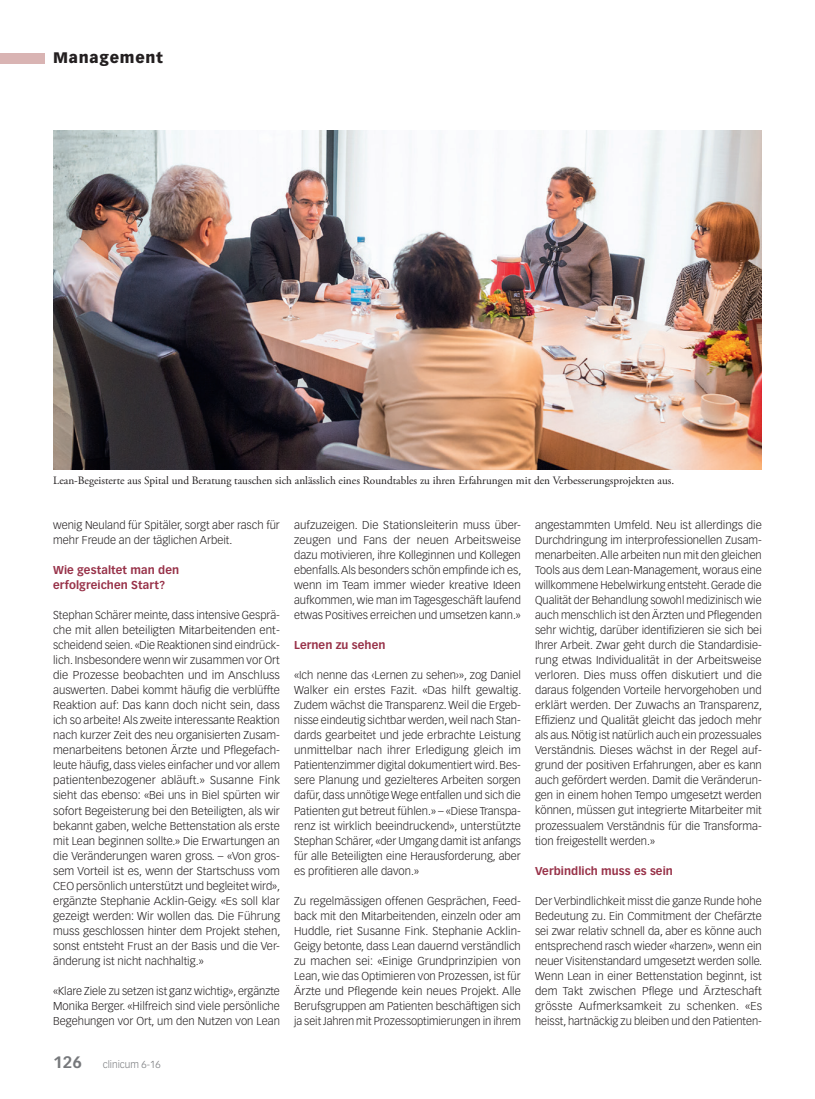
<style>
.page{position:relative;width:815px;height:1099px;background:#fff}
.page>*{position:absolute;margin:0;border:0;box-sizing:border-box;transform-origin:0 0}
.t1{font:900 15px "Vectora LT Std";letter-spacing:.05em;color:#231f20}
.t2{font:300 11.25px/15px "Vectora LT Std";color:#231f20;text-align:justify}
.t3{font:11.25px "Adobe Garamond Pro";color:#231f20}
.t4{font:700 11.25px/15px "Vectora LT Std";letter-spacing:.005em;color:#983249}
.t5{font:300 10px "Vectora LT Std";color:#76787b}
.s1{font-weight:700;font-size:16.25px}
</style>
<div class="page">
<div style="left:0;top:53px;width:45px;height:10px;background:#d9b4b3"></div>
<img style="left:53px;top:130px;width:709px;height:339px">
<h1 class="t1" style="left:53px;top:49px;width:111px">Management</h1>
<p class="t3" style="left:53px;top:474px;width:623px">Lean-Begeisterte aus Spital und Beratung tauschen sich anlässlich eines Roundtables zu ihren Erfahrungen mit den Verbesserungsprojekten aus.</p>
<p class="t2" style="left:53px;top:518px;width:228px">wenig Neuland für Spitäler, sorgt aber rasch für mehr Freude an der täglichen Arbeit.</p>
<p class="t4" style="left:53px;top:563px;width:128px">Wie gestaltet man den erfolgreichen Start?</p>
<p class="t2" style="left:53px;top:608px;width:229px;text-align:left">Stephan Schärer meinte, dass intensive Gesprä&shy;che mit allen beteiligten Mitarbeitenden ent&shy;scheidend seien. «Die Reaktionen sind eindrück&shy;lich. Insbesondere wenn wir zusammen vor Ort die Prozesse beobachten und im Anschluss auswerten. Dabei kommt häufig die verblüffte Reaktion auf: Das kann doch nicht sein, dass ich so arbeite! Als zweite interessante Reaktion nach kurzer Zeit des neu organisierten Zusam&shy;menarbeitens betonen Ärzte und Pflegefach&shy;leute häufig, dass vieles einfacher und vor allem patientenbezogener abläuft.» Susanne Fink sieht das ebenso: «Bei uns in Biel spürten wir sofort Begeisterung bei den Beteiligten, als wir bekannt gaben, welche Bettenstation als erste mit Lean beginnen sollte.» Die Erwartungen an die Veränderungen waren gross. – «Von gros&shy;sem Vorteil ist es, wenn der Startschuss vom CEO persönlich unterstützt und begleitet wird», ergänzte Stephanie Acklin-Geigy. «Es soll klar gezeigt werden: Wir wollen das. Die Führung muss geschlossen hinter dem Projekt stehen, sonst entsteht Frust an der Basis und die Ver&shy;änderung ist nicht nachhaltig.»</p>
<p class="t2" style="left:53px;top:983px;width:228px">«Klare Ziele zu setzen ist ganz wichtig», ergänzte Monika Berger. «Hilfreich sind viele persönliche Begehungen vor Ort, um den Nutzen von Lean</p>
<p class="t5" style="left:53px;top:1058px;width:109px"><span class="s1">126</span> clinicum 6-16</p>
<p class="t2" style="left:294px;top:518px;width:229px;text-align:left">aufzuzeigen. Die Stationsleiterin muss über&shy;zeugen und Fans der neuen Arbeitsweise dazu motivieren, ihre Kolleginnen und Kollegen ebenfalls. Als besonders schön empfinde ich es, wenn im Team immer wieder kreative Ideen aufkommen, wie man im Tagesgeschäft laufend etwas Positives erreichen und umsetzen kann.»</p>
<p class="t4" style="left:294px;top:638px;width:93px">Lernen zu sehen</p>
<p class="t2" style="left:294px;top:668px;width:229px">«Ich nenne das ‹Lernen zu sehen›», zog Daniel Walker ein erstes Fazit. «Das hilft gewaltig.<br>Zudem wächst die Transparenz. Weil die Ergeb&shy;nisse eindeutig sichtbar werden, weil nach Stan&shy;dards gearbeitet und jede erbrachte Leistung unmittelbar nach ihrer Erledigung gleich im Patientenzimmer digital dokumentiert wird. Bes&shy;sere Planung und gezielteres Arbeiten sorgen dafür, dass unnötige Wege entfallen und sich die Patienten gut betreut fühlen.» – «Diese Transpa&shy;renz ist wirklich beeindruckend», unterstützte Stephan Schärer, «der Umgang damit ist anfangs für alle Beteiligten eine Herausforderung, aber es profitieren alle davon.»</p>
<p class="t2" style="left:294px;top:893px;width:228px">Zu regelmässigen offenen Gesprächen, Feed&shy;back mit den Mitarbeitenden, einzeln oder am Huddle, riet Susanne Fink. Stephanie Acklin-Geigy betonte, dass Lean dauernd verständlich zu machen sei: «Einige Grundprinzipien von Lean, wie das Optimieren von Prozessen, ist für Ärzte und Pflegende kein neues Projekt. Alle Berufsgruppen am Patienten beschäftigen sich ja seit Jahren mit Prozessoptimierungen in ihrem</p>
<p class="t2" style="left:535px;top:518px;width:229px">angestammten Umfeld. Neu ist allerdings die Durchdringung im interprofessionellen Zusam&shy;menarbeiten. Alle arbeiten nun mit den gleichen Tools aus dem Lean-Management, woraus eine willkommene Hebelwirkung entsteht. Gerade die Qualität der Behandlung sowohl medizinisch wie auch menschlich ist den Ärzten und Pflegenden sehr wichtig, darüber identifizieren sie sich bei Ihrer Arbeit. Zwar geht durch die Standardisie&shy;rung etwas Individualität in der Arbeitsweise verloren. Dies muss offen diskutiert und die daraus folgenden Vorteile hervorgehoben und erklärt werden. Der Zuwachs an Transparenz, Effizienz und Qualität gleicht das jedoch mehr als aus. Nötig ist natürlich auch ein prozessuales Verständnis. Dieses wächst in der Regel auf&shy;grund der positiven Erfahrungen, aber es kann auch gefördert werden. Damit die Veränderun&shy;gen in einem hohen Tempo umgesetzt werden können, müssen gut integrierte Mitarbeiter mit prozessualem Verständnis für die Transforma&shy;tion freigestellt werden.»</p>
<p class="t4" style="left:535px;top:863px;width:139px">Verbindlich muss es sein</p>
<p class="t2" style="left:535px;top:893px;width:229px">Der Verbindlichkeit misst die ganze Runde hohe Bedeutung zu. Ein Commitment der Chefärzte sei zwar relativ schnell da, aber es könne auch entsprechend rasch wieder «harzen», wenn ein neuer Visitenstandard umgesetzt werden solle.<br>Wenn Lean in einer Bettenstation beginnt, ist dem Takt zwischen Pflege und Ärzteschaft grösste Aufmerksamkeit zu schenken. «Es heisst, hartnäckig zu bleiben und den Patienten-</p>
</div>
